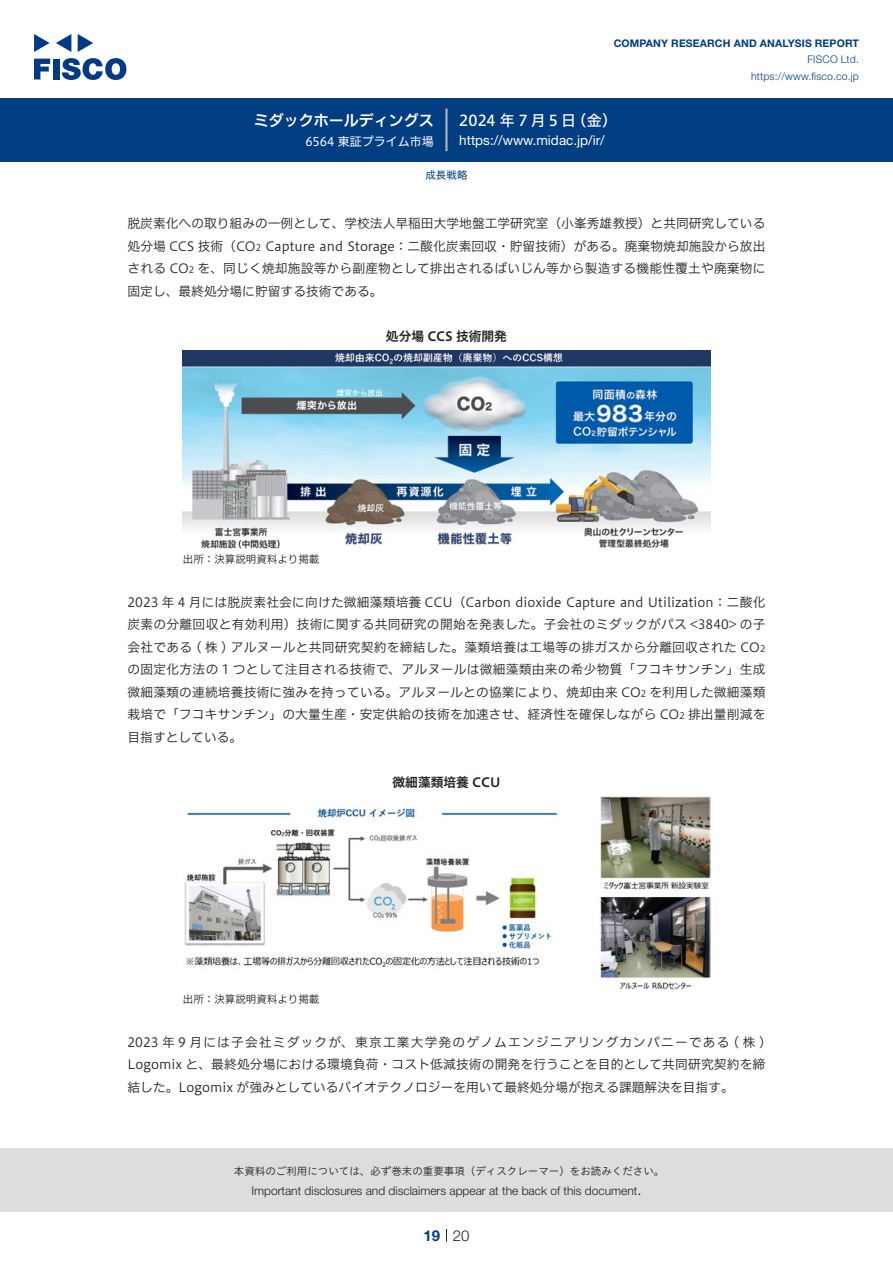
<style>
.page{position:relative;width:893px;height:1263px;background:#fff}
.page>*{position:absolute;margin:0;border:0;box-sizing:border-box;transform-origin:0 0}
.t1{font:15px "Hiragino UD Sans F Std N W5";letter-spacing:.205em;color:#fff}
.t2{font:15px "Hiragino UD Sans F Std N W6";color:#fff}
.t3{font:300 15px "Helvetica Neue LT Std";color:#231f20}
.t4{font:700 15px "Helvetica Neue LT Std";color:#003d81}
.t5{font:13.5px "Helvetica Neue LT Std";color:#fff}
.本文{font:12.75px/22.5px "Hiragino UD Sans F Std N W3";letter-spacing:.015em;color:#231f20}
.チャートタイトル{font:12.75px "Hiragino UD Sans F Std N W6";color:#231f20}
.t6{font:300 12px "Helvetica Neue LT Std";color:#231f20}
.t7{font:12px "Hiragino UD Sans F Std N W4";color:#fff}
.t8{font:10.5px "Hiragino UD Sans Std W3";color:#231f20}
.t9{font:700 10.5px "Helvetica Neue LT Std";letter-spacing:.015em;color:#003d81}
.t10{font:300 10.5px/16.5px "Helvetica Neue LT Std";letter-spacing:.015em;color:#003d81;text-align:right}
.表組み基本スタイル{font:10.5px "Hiragino UD Sans F Std N W3";color:#231f20}
.ヘッダー{font:10.5px "Hiragino UD Sans F Std N W4";color:#003d81}
.本文-2{font:8.85px "Hiragino UD Sans F Std N W3";color:#231f20}
</style>
<div class="page">
<div style="left:0;top:1148px;width:893px;height:64px;background:#ddd"></div>
<svg style="left:34px;top:59px;width:16px;height:20px"></svg>
<div style="left:53px;top:59px;width:6px;height:20px;background:#003a83"></div>
<svg style="left:62px;top:58px;width:64px;height:22px"></svg>
<svg style="left:34px;top:34px;width:16px;height:18px"></svg>
<svg style="left:78px;top:34px;width:15px;height:18px"></svg>
<svg style="left:56px;top:34px;width:15px;height:18px"></svg>
<div style="left:0;top:98px;width:893px;height:64px;background:#003d81"></div>
<hr style="left:445px;top:109px;width:3px;height:42px;background:#b5b5b6">
<svg style="left:446px;top:1229px;width:1px;height:13px"></svg>
<img style="left:183px;top:351px;width:527px;height:198px">
<img style="left:184px;top:797px;width:526px;height:193px">
<p class="t2" style="left:254px;top:109px;width:182px">ミダックホールディングス</p>
<p class="t7" style="left:305px;top:132px;width:130px">6564 東証プライム市場</p>
<p class="t9" style="left:614px;top:37px;width:247px">COMPANY RESEARCH AND ANALYSIS REPORT</p>
<p class="t10" style="left:751px;top:51px;width:109px">FISCO Ltd. https://www.fisco.co j p.</p>
<p class="t1" style="left:459px;top:109px;width:119px">2024年7月5日</p>
<p class="t1" style="left:571px;top:109px;width:47px">（金(</p>
<p class="t5" style="left:459px;top:132px;width:147px">https://www.midac j p. /i r/</p>
<p class="ヘッダー" style="left:425px;top:167px;width:43px">成長戦略</p>
<p class="本文" style="left:128px;top:211px;width:639px;text-align:right">脱炭素化への取り組みの一例として、学校法人早稲田大学地盤工学研究室（小峯秀雄教授）と共同研究している<br>Capture and Storage：二酸化炭素回収・貯留技術）がある。廃棄物焼却施設から放出</p>
<p class="本文" style="left:198px;top:234px;width:569px;text-indent:-70px">処分場 CCS 技術（CO<br>を、同じく焼却施設等から副産物として排出されるばいじん等から製造する機能性覆土や廃棄物に</p>
<p class="本文-2" style="left:256px;top:241px;width:7px">2</p>
<p class="本文" style="left:128px;top:256px;width:256px">される CO<br>固定し、最終処分場に貯留する技術である。</p>
<p class="本文-2" style="left:189px;top:263px;width:7px">2</p>
<p class="チャートタイトル" style="left:386px;top:326px;width:123px">処分場 CCS 技術開発</p>
<p class="表組み基本スタイル" style="left:183px;top:552px;width:138px">出所：決算説明資料より掲載</p>
<p class="本文" style="left:128px;top:590px;width:639px">2023 年 4 月には脱炭素社会に向けた微細藻類培養 CCU（Carbon dioxide Capture and Utilization：二酸化炭素の分離回収と有効利用）技術に関する共同研究の開始を発表した。子会社のミダックがパス &lt;3840&gt; の子</p>
<p class="本文-2" style="left:760px;top:642px;width:7px">2</p>
<p class="本文" style="left:128px;top:635px;width:634px">会社である ( 株 ) アルヌールと共同研究契約を締結した。藻類培養は工場等の排ガスから分離回収された CO</p>
<p class="本文" style="left:128px;top:657px;width:639px">の固定化方法の 1 つとして注目される技術で、アルヌールは微細藻類由来の希少物質「フコキサンチン」生成</p>
<p class="本文" style="left:649px;top:680px;width:118px">を利用した微細藻類</p>
<p class="本文" style="left:128px;top:680px;width:515px">微細藻類の連続培養技術に強みを持っている。アルヌールとの協業により、焼却由来 CO</p>
<p class="本文-2" style="left:641px;top:687px;width:7px">2</p>
<p class="本文" style="left:128px;top:702px;width:553px">栽培で「フコキサンチン」の大量生産・安定供給の技術を加速させ、経済性を確保しながら CO目指すとしている。</p>
<p class="チャートタイトル" style="left:392px;top:772px;width:109px">微細藻類培養 CCU</p>
<p class="本文" style="left:688px;top:702px;width:79px">排出量削減を</p>
<p class="本文-2" style="left:679px;top:709px;width:7px">2</p>
<p class="表組み基本スタイル" style="left:183px;top:991px;width:138px">出所：決算説明資料より掲載</p>
<p class="本文" style="left:128px;top:1030px;width:639px;text-align:justify">2023 年 9 月には子会社ミダックが、東京工業大学発のゲノムエンジニアリングカンパニーである ( 株 ( Logomix と、最終処分場における環境負荷・コスト低減技術の開発を行うことを目的として共同研究契約を締結した。Logomix が強みとしているバイオテクノロジーを用いて最終処分場が抱える課題解決を目指す。</p>
<p class="t8" style="left:234px;top:1163px;width:432px">本資料のご利用については、必ず巻末の重要事項（ディスクレーマー）をお読みください。</p>
<p class="t3" style="left:637px;top:1180px;width:6px">.</p>
<p class="t6" style="left:251px;top:1183px;width:387px">Important disclosures and disclaimers appear at the back of this document</p>
<p class="t4" style="left:423px;top:1226px;width:18px">19</p>
<p class="t3" style="left:453px;top:1226px;width:18px">20</p>
</div>
